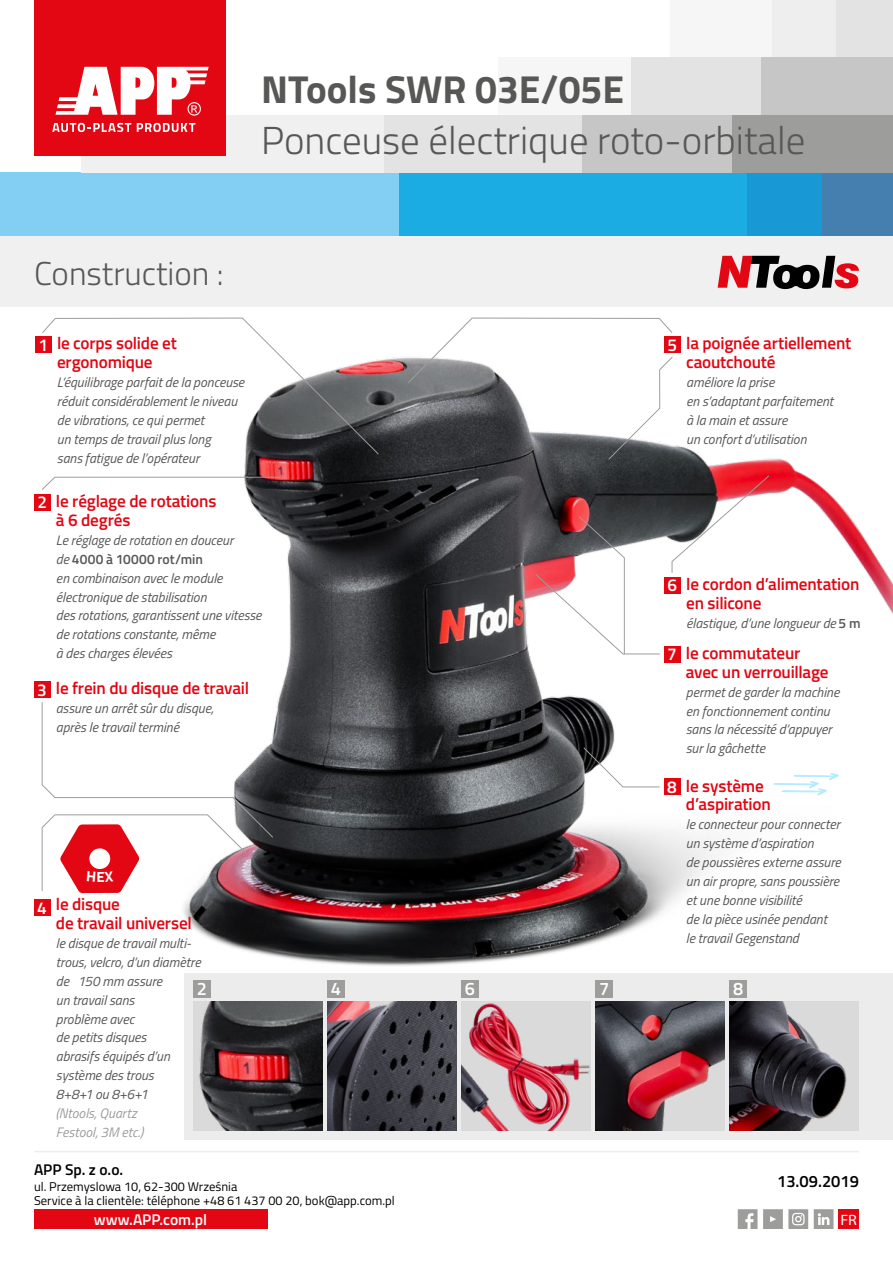
<style>
.page{position:relative;width:893px;height:1263px;background:#fff}
.page>*{position:absolute;margin:0;border:0;box-sizing:border-box;transform-origin:0 0}
.t1{font:300 39px "Titillium";color:#575756}
.t2{font:700 39px "Titillium";color:#575756}
.t3{font:300 33px "Titillium";color:#575756}
.t4{font:600 18.15px "Titillium";color:#fff}
.t5{font:600 17.25px/18.9px "Titillium";letter-spacing:-.01em;color:#e30613}
.t6{font:600 17.25px "Titillium";color:#fff}
.t7{font:600 16.5px "Titillium";color:#000}
.t8{font:600 15.45px "Titillium";color:#fff}
.t9{font:600 15.45px "Titillium";color:#000}
.t10{font:semi-expanded 15px "Myriad Pro";color:#fff}
.t11{font:700 14.7px "Titillium";color:#fff}
.t12{font:italic 13.8px/18.9px "Titillium";letter-spacing:-.005em;color:#575756}
.t13{font:italic 13.8px/18.9px "Titillium";color:#9d9d9c}
.t14{font:12.75px/14.1px "Titillium";color:#000}
.s1{color:#fff}
.s2{font-weight:600;font-style:normal}
</style>
<div class="page">
<div style="left:727px;top:172px;width:97px;height:64px;background:#1899d6"></div>
<div style="left:398px;top:172px;width:348px;height:64px;background:#1cace4"></div>
<div style="left:0;top:172px;width:399px;height:64px;background:#83cff4"></div>
<div style="left:830px;top:0;width:63px;height:57px;background:#e3e3e3"></div>
<div style="left:746px;top:0;width:90px;height:57px;background:#eee"></div>
<div style="left:670px;top:0;width:101px;height:57px;background:#f6f6f6"></div>
<div style="left:761px;top:57px;width:132px;height:58px;background:#c6c6c6"></div>
<div style="left:629px;top:57px;width:132px;height:58px;background:#e3e3e3"></div>
<div style="left:499px;top:57px;width:132px;height:58px;background:#f6f6f6"></div>
<div style="left:822px;top:172px;width:71px;height:64px;background:#447faf"></div>
<div style="left:732px;top:115px;width:161px;height:57px;background:#9d9d9c"></div>
<div style="left:383px;top:115px;width:205px;height:57px;background:#e3e3e3"></div>
<div style="left:81px;top:115px;width:302px;height:57px;background:#f0f0f0"></div>
<div style="left:583px;top:115px;width:149px;height:57px;background:#c6c6c6"></div>
<div style="left:35px;top:0;width:191px;height:156px;background:#e30613"></div>
<svg style="left:52px;top:123px;width:79px;height:9px"></svg>
<svg style="left:137px;top:123px;width:58px;height:9px"></svg>
<svg style="left:55px;top:67px;width:154px;height:49px"></svg>
<hr style="left:34px;top:1151px;width:825px;height:1px;background:#ededed">
<svg style="left:738px;top:1209px;width:19px;height:20px"></svg>
<svg style="left:763px;top:1209px;width:45px;height:20px"></svg>
<svg style="left:814px;top:1209px;width:19px;height:20px"></svg>
<div style="left:838px;top:1209px;width:21px;height:20px;background:#e30613"></div>
<div style="left:34px;top:1209px;width:233px;height:20px;background:#e30613"></div>
<img style="left:183px;top:342px;width:710px;height:624px">
<div style="left:185px;top:973px;width:708px;height:166px;background:#ececec"></div>
<div style="left:0;top:236px;width:893px;height:71px;background:#f0f0f0"></div>
<div style="left:35px;top:337px;width:16px;height:16px;background:#e30613"></div>
<div style="left:34px;top:494px;width:16px;height:16px;background:#e30613"></div>
<div style="left:34px;top:682px;width:16px;height:16px;background:#e30613"></div>
<div style="left:34px;top:899px;width:16px;height:17px;background:#e30613"></div>
<div style="left:664px;top:577px;width:16px;height:16px;background:#e30613"></div>
<div style="left:664px;top:646px;width:16px;height:16px;background:#e30613"></div>
<div style="left:664px;top:779px;width:16px;height:16px;background:#e30613"></div>
<img style="left:461px;top:1001px;width:130px;height:130px">
<div style="left:461px;top:980px;width:17px;height:17px;background:#9d9d9c"></div>
<img style="left:596px;top:1001px;width:129px;height:130px">
<div style="left:596px;top:980px;width:17px;height:17px;background:#9d9d9c"></div>
<img style="left:193px;top:1001px;width:130px;height:130px">
<div style="left:193px;top:980px;width:17px;height:17px;background:#9d9d9c"></div>
<img style="left:327px;top:1001px;width:130px;height:130px">
<div style="left:327px;top:980px;width:17px;height:17px;background:#9d9d9c"></div>
<img style="left:730px;top:1001px;width:129px;height:130px">
<div style="left:730px;top:980px;width:17px;height:17px;background:#9d9d9c"></div>
<svg style="left:718px;top:256px;width:141px;height:33px"></svg>
<svg style="left:41px;top:317px;width:338px;height:138px"></svg>
<div style="left:664px;top:337px;width:16px;height:16px;background:#e30613"></div>
<svg style="left:407px;top:317px;width:266px;height:143px"></svg>
<svg style="left:42px;top:476px;width:239px;height:15px"></svg>
<svg style="left:671px;top:475px;width:99px;height:98px"></svg>
<svg style="left:535px;top:515px;width:125px;height:140px"></svg>
<svg style="left:583px;top:747px;width:77px;height:41px"></svg>
<svg style="left:771px;top:773px;width:69px;height:23px"></svg>
<svg style="left:41px;top:701px;width:233px;height:192px"></svg>
<h1 class="t2" style="left:261px;top:59px;width:364px">NTools SWR 03E/05E</h1>
<h2 class="t3" style="left:34px;top:249px;width:191px">Construction :</h2>
<h1 class="t1" style="left:261px;top:112px;width:546px">Ponceuse électrique roto-orbitale</h1>
<p class="t5" style="left:38px;top:333px;width:140px;text-align:center"><span class="s1">1</span> le corps solide et ergonomique</p>
<p class="t12" style="left:57px;top:372px;width:189px">L’équilibrage parfait de la ponceuse réduit considérablement le niveau de vibrations, ce qui permet<br>un temps de travail plus long<br>sans fatigue de l’opérateur</p>
<p class="t5" style="left:56px;top:491px;width:162px;text-indent:-19px"><span class="s1">2</span> le réglage de rotations à 6 degrés</p>
<p class="t12" style="left:56px;top:530px;width:207px">Le réglage de rotation en douceur<br>de <span class="s2">4000 à 10000 rot/min<br></span>en combinaison avec le module électronique de stabilisation<br>des rotations, garantissent une vitesse de rotations constante, même<br>à des charges élevées</p>
<p class="t6" style="left:37px;top:677px;width:11px">3</p>
<p class="t5" style="left:56px;top:678px;width:195px">le frein du disque de travail</p>
<p class="t12" style="left:56px;top:698px;width:159px">assure un arrêt sûr du disque, après le travail terminé</p>
<p class="t5" style="left:686px;top:333px;width:167px;text-indent:-19px"><span class="s1">5</span> la poignée artiellement caoutchouté</p>
<p class="t12" style="left:686px;top:372px;width:148px">améliore la prise<br>en s’adaptant parfaitement à la main et assure<br>un confort d’utilisation</p>
<p class="t5" style="left:686px;top:573px;width:175px;text-indent:-19px"><span class="s1">6</span> le cordon d’alimentation en silicone</p>
<p class="t12" style="left:686px;top:613px;width:176px">élastique, d’une longueur de <span class="s2">5 m</span></p>
<p class="t6" style="left:667px;top:641px;width:11px">7</p>
<p class="t5" style="left:686px;top:642px;width:144px">le commutateur avec un verrouillage</p>
<p class="t12" style="left:686px;top:682px;width:155px">permet de garder la machine en fonctionnement continu sans la nécessité d’appuyer sur la gâchette</p>
<p class="t6" style="left:37px;top:895px;width:11px">4</p>
<p class="t5" style="left:686px;top:775px;width:86px">le système d’aspiration</p>
<p class="t12" style="left:686px;top:814px;width:157px">le connecteur pour connecter un système d’aspiration<br>de poussières externe assure un air propre, sans poussière et une bonne visibilité<br>de la pièce usinée pendant<br>le travail Gegenstand</p>
<p class="t6" style="left:667px;top:774px;width:11px">8</p>
<p class="t11" style="left:96px;top:865px;width:10px">E</p>
<p class="t5" style="left:56px;top:894px;width:138px">le disque<br>de travail universel</p>
<p class="t12" style="left:56px;top:933px;width:146px">le disque de travail multi&shy;trous, velcro, d’un diamètre de ⌀ 150 mm assure<br>un travail sans<br>problème avec<br>de petits disques<br>abrasifs équipés d’un système des trous<br>8+8+1 ou 8+6+1</p>
<p class="t13" style="left:56px;top:1103px;width:89px">(Ntools, Quartz<br>Festool, 3M etc.)</p>
<h3 class="t4" style="left:197px;top:975px;width:12px">2</h3>
<h3 class="t4" style="left:331px;top:975px;width:12px">4</h3>
<h3 class="t4" style="left:465px;top:975px;width:12px">6</h3>
<h3 class="t4" style="left:599px;top:975px;width:12px">7</h3>
<h3 class="t4" style="left:733px;top:975px;width:12px">8</h3>
<p class="t9" style="left:34px;top:1158px;width:91px">APP Sp. z o.o.</p>
<p class="t14" style="left:34px;top:1179px;width:362px">ul. Przemyslowa 10, 62-300 Września<br>Service à la clientèle: téléphone +48 61 437 00 20, bok@app.com.pl</p>
<p class="t8" style="left:94px;top:1208px;width:115px">www.APP.com.pl</p>
<p class="t7" style="left:777px;top:1169px;width:83px">13.09.2019</p>
<p class="t10" style="left:840px;top:1210px;width:18px">FR</p>
</div>
